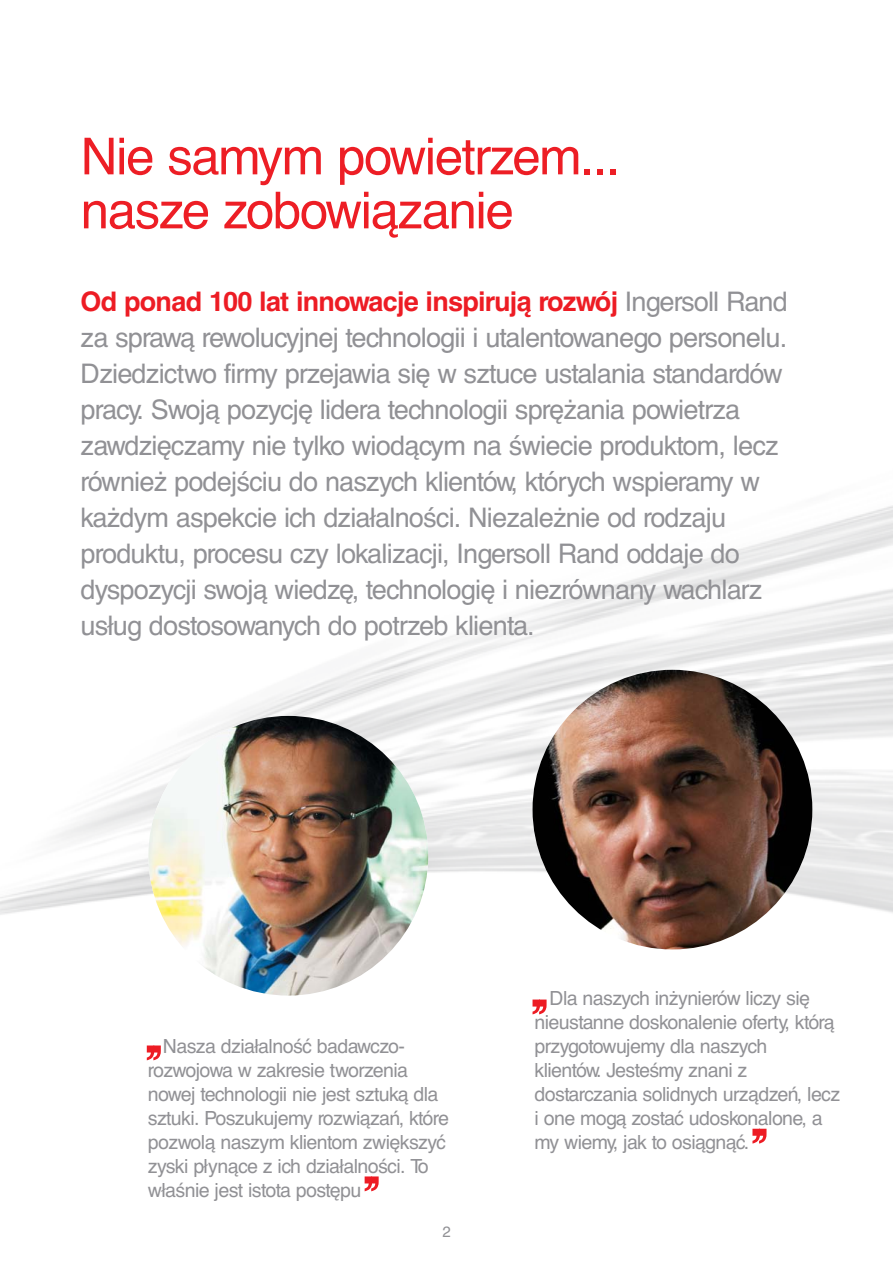
<style>
.page{position:relative;width:893px;height:1263px;background:#fff}
.page>*{position:absolute;margin:0;border:0;box-sizing:border-box;transform-origin:0 0}
.t1{font:700 54px "Helvetica CE";color:#ed1c24}
.t2{font:51px/54px "Helvetica CE";letter-spacing:-.03em;color:#ed1e25}
.t3{font:27px/36px "Helvetica CE";letter-spacing:-.03em;color:#919195}
.t4{font:19.5px/24px "Helvetica CE";letter-spacing:-.03em;color:#919195}
.t5{font:15px "Helvetica CE";color:#919195}
.s1{font-weight:700;color:#ed1c24}
</style>
<div class="page">
<img style="left:0;top:506px;width:892px;height:463px">
<img style="left:532px;top:670px;width:280px;height:279px;border-radius:50%">
<img style="left:148px;top:716px;width:280px;height:280px;border-radius:50%">
<h2 class="t2" style="left:81px;top:135px;width:540px">Nie samym powietrzem... nasze zobowiązanie</h2>
<p class="t3" style="left:81px;top:286px;width:708px"><span class="s1">Od ponad 100 lat innowacje inspirują rozwój</span> Ingersoll Rand za sprawą rewolucyjnej technologii i utalentowanego personelu.<br>Dziedzictwo firmy przejawia się w sztuce ustalania standardów pracy. Swoją pozycję lidera technologii sprężania powietrza zawdzięczamy nie tylko wiodącym na świecie produktom, lecz również podejściu do naszych klientów, których wspieramy w każdym aspekcie ich działalności. Niezależnie od rodzaju produktu, procesu czy lokalizacji, Ingersoll Rand oddaje do dyspozycji swoją wiedzę, technologię i niezrównany wachlarz usług dostosowanych do potrzeb klienta.</p>
<p class="t4" style="left:148px;top:1036px;width:302px;text-indent:15px">Nasza działalność badawczo&shy;rozwojowa w zakresie tworzenia nowej technologii nie jest sztuką dla sztuki. Poszukujemy rozwiązań, które pozwolą naszym klientom zwiększyć zyski płynące z ich działalności. To właśnie jest istota postępu</p>
<h1 class="t1" style="left:143px;top:1045px;width:23px">’’</h1>
<h1 class="t1" style="left:361px;top:1176px;width:23px">’’</h1>
<p class="t5" style="left:442px;top:1226px;width:10px">2</p>
<p class="t4" style="left:534px;top:989px;width:307px;text-indent:15px">Dla naszych inżynierów liczy się nieustanne doskonalenie oferty, którą przygotowujemy dla naszych<br>klientów. Jesteśmy znani z dostarczania solidnych urządzeń, lecz i one mogą zostać udoskonalone, a my wiemy, jak to osiągnąć.</p>
<h1 class="t1" style="left:528px;top:1000px;width:23px">’’</h1>
<h1 class="t1" style="left:748px;top:1129px;width:23px">’’</h1>
</div>
